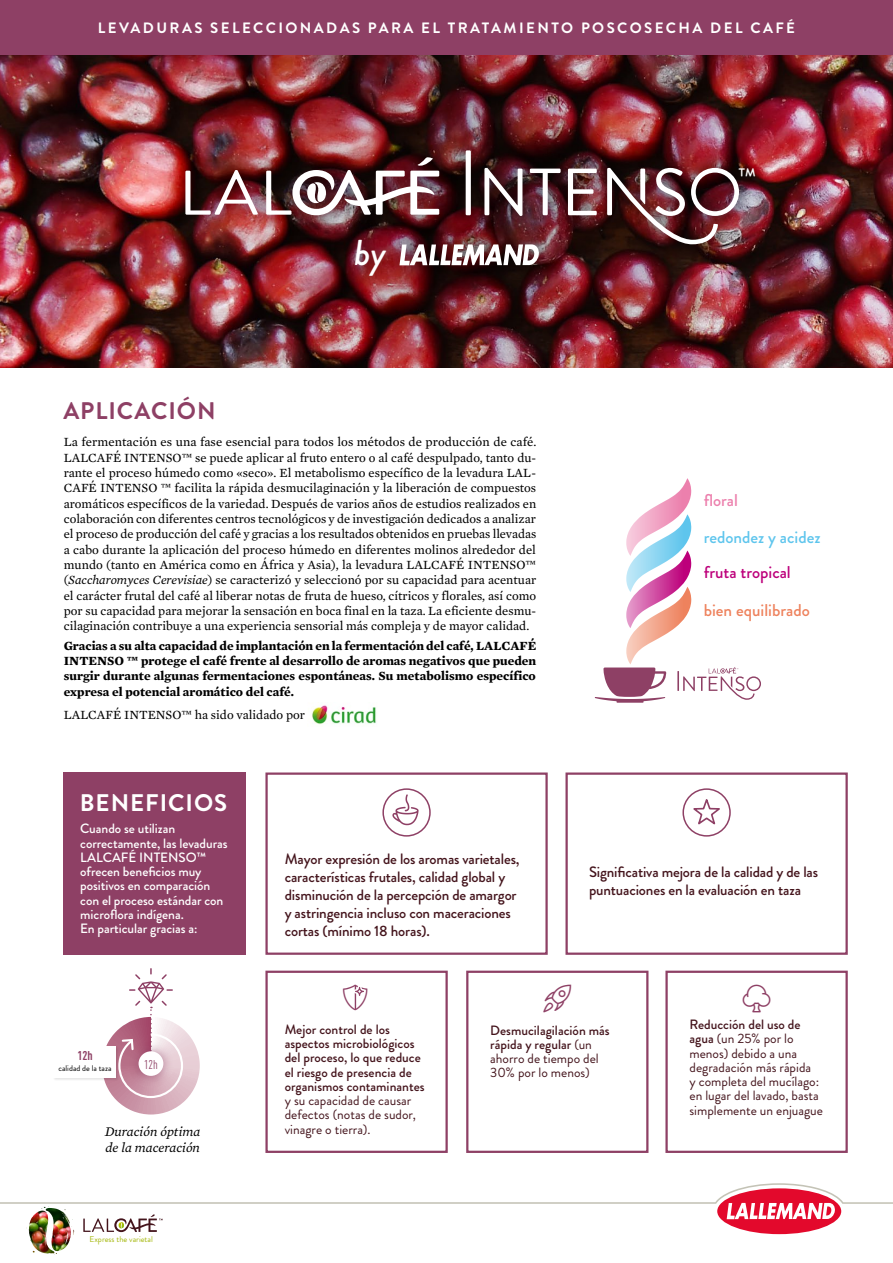
<style>
.page{position:relative;width:893px;height:1263px;background:#fff}
.page>*{position:absolute;margin:0;border:0;box-sizing:border-box;transform-origin:0 0}
._1_courant{font:italic 500 36px "Brandon Grotesque";color:#fff}
._1_courant-2{font:26.55px "Brandon Grotesque";color:#fff}
._2_questions___grand{font:700 24px "Brandon Grotesque";letter-spacing:.04em;color:#fff}
._2_questions___grand-2{font:700 24px "Brandon Grotesque";letter-spacing:.04em;color:#8e4065}
.t1{font:500 17.1px "Brandon Grotesque";color:#5ec5ed}
.t2{font:500 17.1px "Brandon Grotesque";color:#ee825d}
.t3{font:500 17.1px "Brandon Grotesque";color:#bd007b}
.t4{font:500 17.1px "Brandon Grotesque";color:#ec80ad}
._1_courant-3{font:500 15px/18px "Brandon Grotesque";letter-spacing:-.01em;color:#44141c}
.t5{font:700 15px "Brandon Grotesque";letter-spacing:.16em;color:#fff}
._1_courant-4{font:500 13.5px/14.2px "Brandon Grotesque";color:#44141c}
._1_courant-5{font:500 13.5px/14.2px "Brandon Grotesque";letter-spacing:-.005em;color:#fff}
._1_courant-6{font:13.5px/14.2px "Brandon Grotesque";color:#44141c}
._1_courant-7{font:italic 13.5px/16.2px "Mercury Text G2";color:#000}
._1_courant-8{font:12.75px/15.3px "Mercury Text G2 Roman";color:#000;text-align:justify}
._1_courant-9{font:700 12.75px/15.3px "Mercury Text G2";color:#000;text-align:justify}
._3__courant_Brandon{font:12.6px "DIN Cond";color:#8e4065}
._3__courant_Brandon-2{font:700 12.6px "DIN Cond";color:#8e4065}
.t6{font:8.4px "Brandon Grotesque";color:#a4b70a}
._1_courant-10{font:8.25px "Brandon Grotesque";color:#000}
.s1{font-family:"Mercury Text G2";font-style:italic}
.s2{font-weight:400}
.s3{font-weight:500}
</style>
<div class="page">
<img style="left:0;top:54px;width:893px;height:314px">
<img style="left:145px;top:55px;width:643px;height:313px">
<div style="left:0;top:0;width:893px;height:54px;background:#8e4065"></div>
<svg style="left:693px;top:799px;width:27px;height:26px"></svg>
<div style="left:682px;top:788px;width:49px;height:49px;border:2px solid #8e4065;border-radius:50%"></div>
<div style="left:382px;top:788px;width:49px;height:49px;border:2px solid #8e4065;border-radius:50%"></div>
<svg style="left:392px;top:794px;width:27px;height:31px"></svg>
<img style="left:43px;top:1232px;width:19px;height:19px">
<svg style="left:0;top:1183px;width:893px;height:49px"></svg>
<div style="left:163px;top:136px;width:297px;height:101px;background:#000;opacity:.75"></div>
<svg style="left:185px;top:170px;width:73px;height:45px"></svg>
<img style="left:266px;top:157px;width:173px;height:58px">
<img style="left:451px;top:136px;width:302px;height:123px">
<div style="left:466px;top:150px;width:5px;height:65px;background:#fff"></div>
<svg style="left:484px;top:168px;width:38px;height:48px"></svg>
<svg style="left:568px;top:169px;width:29px;height:46px"></svg>
<svg style="left:530px;top:169px;width:31px;height:46px"></svg>
<img style="left:607px;top:168px;width:132px;height:76px">
<img style="left:333px;top:219px;width:229px;height:78px">
<svg style="left:399px;top:244px;width:140px;height:21px"></svg>
<div style="left:466px;top:971px;width:182px;height:182px;border:2px solid #8e4065"></div>
<div style="left:665px;top:971px;width:183px;height:182px;border:2px solid #8e4065"></div>
<div style="left:265px;top:971px;width:183px;height:182px;border:2px solid #8e4065"></div>
<div style="left:63px;top:772px;width:183px;height:183px;background:#8e4065"></div>
<div style="left:565px;top:772px;width:283px;height:183px;border:2px solid #8e4065"></div>
<div style="left:265px;top:772px;width:283px;height:183px;border:2px solid #8e4065"></div>
<svg style="left:104px;top:969px;width:96px;height:145px"></svg>
<div style="left:53px;top:1046px;width:66px;height:35px;background:#000;opacity:.1"></div>
<div style="left:53px;top:1046px;width:63px;height:31px;background:#fff"></div>
<img style="left:312px;top:705px;width:64px;height:20px">
<svg style="left:595px;top:478px;width:166px;height:225px"></svg>
<svg style="left:354px;top:985px;width:10px;height:25px"></svg>
<p class="t5" style="left:98px;top:18px;width:699px">LEVADURAS SELECCIONADAS PARA EL TRATAMIENTO POSCOSECHA DEL CAFÉ</p>
<p class="_2_questions___grand-2" style="left:63px;top:394px;width:154px">APLICACIÓN</p>
<p class="_1_courant" style="left:354px;top:228px;width:33px">by</p>
<p class="_1_courant-8" style="left:64px;top:435px;width:474px">La fermentación es una fase esencial para todos los métodos de producción de café.<br>LALCAFÉ INTENSO™ se puede aplicar al fruto entero o al café despulpado, tanto du&shy;rante el proceso húmedo como «seco». El metabolismo específico de la levadura LAL-CAFÉ INTENSO ™ facilita la rápida desmucilaginación y la liberación de compuestos aromáticos específicos de la variedad. Después de varios años de estudios realizados en colaboración con diferentes centros tecnológicos y de investigación dedicados a analizar el proceso de producción del café y gracias a los resultados obtenidos en pruebas llevadas a cabo durante la aplicación del proceso húmedo en diferentes molinos alrededor del mundo (tanto en América como en África y Asia), la levadura LALCAFÉ INTENSO™ (<span class="s1">Saccharomyces Cerevisiae</span>) se caracterizó y seleccionó por su capacidad para acentuar el carácter frutal del café al liberar notas de fruta de hueso, cítricos y florales, así como por su capacidad para mejorar la sensación en boca final en la taza. La eficiente desmu&shy;cilaginación contribuye a una experiencia sensorial más compleja y de mayor calidad.</p>
<p class="_1_courant-9" style="left:64px;top:638px;width:474px">Gracias a su alta capacidad de implantación en la fermentación del café, LALCAFÉ INTENSO ™ protege el café frente al desarrollo de aromas negativos que pueden surgir durante algunas fermentaciones espontáneas. Su metabolismo específico expresa el potencial aromático del café.</p>
<p class="_1_courant-8" style="left:64px;top:707px;width:243px">LALCAFÉ INTENSO™ ha sido validado por</p>
<p class="_2_questions___grand" style="left:80px;top:786px;width:149px">BENEFICIOS</p>
<p class="_1_courant-5" style="left:80px;top:822px;width:149px">Cuando se utilizan correctamente, las levaduras<br>LALCAFÉ INTENSO™ ofrecen beneficios muy positivos en comparación con el proceso estándar con microflora indígena.<br>En particular gracias a:</p>
<p class="_1_courant-3" style="left:285px;top:850px;width:236px">Mayor expresión de los aromas varietales, características frutales, calidad global y disminución de la percepción de amargor y astringencia incluso con maceraciones cortas (mínimo 18 horas).</p>
<p class="_1_courant-2" style="left:737px;top:159px;width:21px">™</p>
<h3 class="t4" style="left:704px;top:488px;width:36px">floral</h3>
<h3 class="t1" style="left:704px;top:525px;width:118px">redondez y acidez</h3>
<h3 class="t3" style="left:704px;top:561px;width:89px">fruta tropical</h3>
<h3 class="t2" style="left:704px;top:598px;width:108px">bien equilibrado</h3>
<p class="_1_courant-3" style="left:589px;top:863px;width:231px">Significativa mejora de la calidad y de las puntuaciones en la evaluación en taza</p>
<p class="_3__courant_Brandon-2" style="left:77px;top:1048px;width:17px">12h</p>
<p class="_1_courant-10" style="left:58px;top:1062px;width:55px">calidad de la taza</p>
<p class="_3__courant_Brandon" style="left:144px;top:1057px;width:15px">12h</p>
<p class="_1_courant-7" style="left:105px;top:1123px;width:97px">Duración óptima de la maceración</p>
<p class="t6" style="left:90px;top:1233px;width:65px">Express the varietal</p>
<p class="_1_courant-4" style="left:285px;top:1022px;width:141px">Mejor control de los aspectos microbiológicos del proceso, lo que reduce el riesgo de presencia de organismos contaminantes <span class="s2">y su capacidad de causar defectos (notas de sudor, vinagre o tierra).</span></p>
<p class="_1_courant-4" style="left:490px;top:1023px;width:121px">Desmucilagilación más rápida y regular <span class="s2">(un ahorro de tiempo del<br>30% por lo menos)</span></p>
<p class="_1_courant-6" style="left:689px;top:1017px;width:135px"><span class="s3">Reducción del uso de agua</span> (un 25% por lo menos) debido a una degradación más rápida<br>y completa del mucílago: en lugar del lavado, basta simplemente un enjuague</p>
</div>
